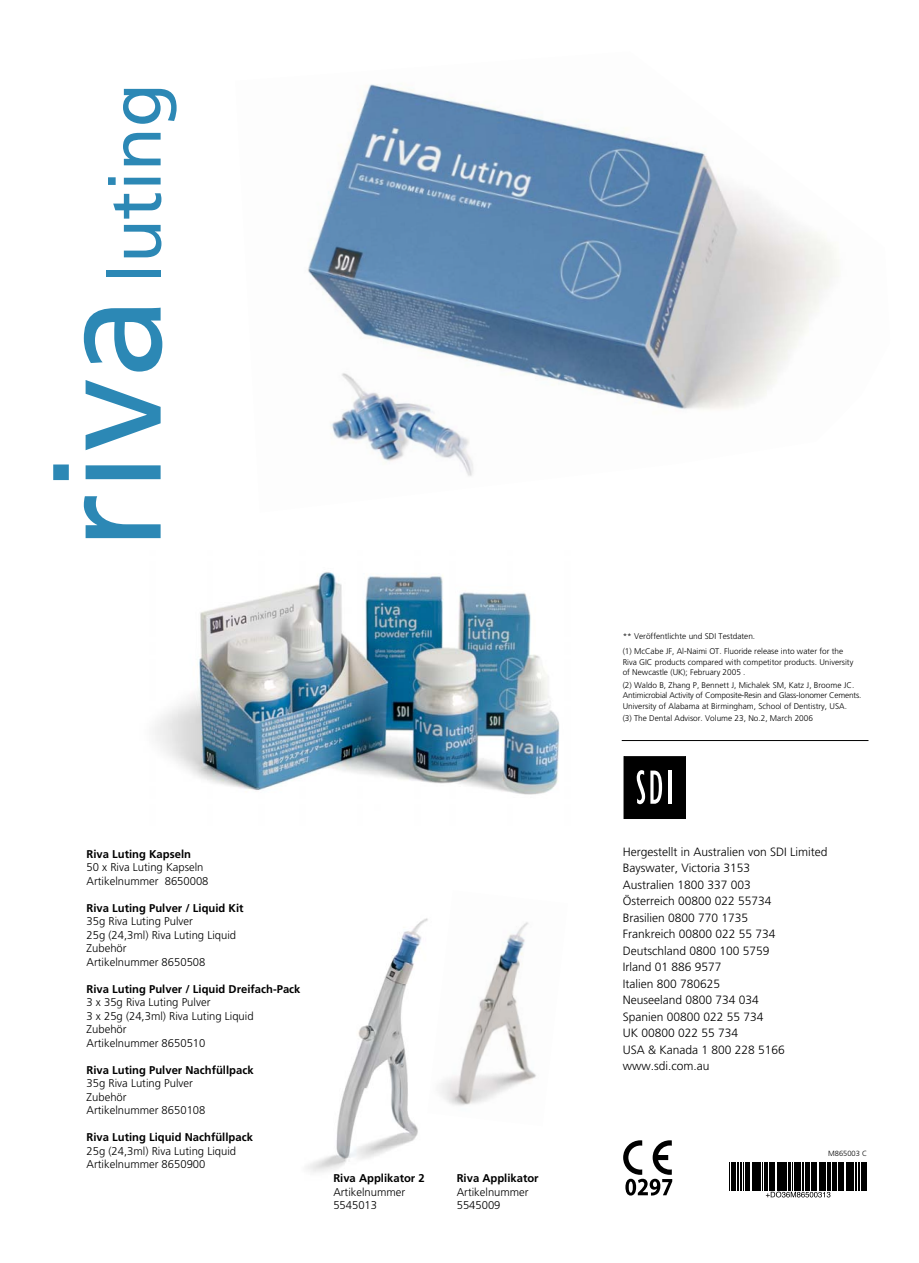
<style>
.page{position:relative;width:919px;height:1263px;background:#fff}
.page>*{position:absolute;margin:0;border:0;box-sizing:border-box;transform-origin:0 0}
.t1{font:72px "Frutiger";color:#2c88b5}
.t2{font:300 12px/16.5px "Frutiger";color:#000}
.t3{font:300 11.25px/13.5px "Frutiger";color:#000}
.t4{font:300 8.25px/10.5px "Frutiger";color:#000}
.t5{font:300 7.5px "Frutiger";color:#000}
.s1{font-size:147px}
.s2{font-weight:700}
</style>
<div class="page">
<img style="left:155px;top:572px;width:405px;height:223px">
<img style="left:308px;top:84px;width:529px;height:392px">
<img style="left:307px;top:918px;width:120px;height:254px">
<img style="left:427px;top:918px;width:109px;height:188px">
<hr style="left:621px;top:740px;width:247px;height:1px;background:#000">
<div style="left:624px;top:757px;width:61px;height:61px;background:#000"></div>
<div style="left:623px;top:756px;width:62px;height:63px;border:1px solid #000"></div>
<svg style="left:636px;top:770px;width:26px;height:35px"></svg>
<hr style="left:668px;top:770px;width:3px;height:34px;background:#fff">
<svg style="left:729px;top:1162px;width:138px;height:35px"></svg>
<svg style="left:623px;top:1140px;width:50px;height:56px"></svg>
<p class="t1" style="left:107px;top:550px;width:468px;rotate:-90deg"><span class="s1">riva</span> luting</p>
<p class="t3" style="left:87px;top:848px;width:123px"><span class="s2">Riva Luting Kapseln<br></span>50 x Riva Luting Kapseln<br>Artikelnummer 8650008</p>
<p class="t3" style="left:87px;top:902px;width:158px"><span class="s2">Riva Luting Pulver / Liquid Kit<br></span>35g Riva Luting Pulver<br>25g (24,3ml) Riva Luting Liquid<br>Zubehör<br>Artikelnummer 8650508</p>
<p class="t3" style="left:87px;top:983px;width:215px"><span class="s2">Riva Luting Pulver / Liquid Dreifach-Pack<br></span>3 x 35g Riva Luting Pulver<br>3 x 25g (24,3ml) Riva Luting Liquid<br>Zubehör<br>Artikelnummer 8650510</p>
<p class="t3" style="left:87px;top:1064px;width:168px"><span class="s2">Riva Luting Pulver Nachfüllpack<br></span>35g Riva Luting Pulver<br>Zubehör<br>Artikelnummer 8650108</p>
<p class="t3" style="left:87px;top:1131px;width:168px"><span class="s2">Riva Luting Liquid Nachfüllpack<br></span>25g (24,3ml) Riva Luting Liquid<br>Artikelnummer 8650900</p>
<p class="t3" style="left:333px;top:1172px;width:93px"><span class="s2">Riva Applikator 2<br></span>Artikelnummer<br>5545013</p>
<p class="t3" style="left:456px;top:1172px;width:83px"><span class="s2">Riva Applikator<br></span>Artikelnummer<br>5545009</p>
<p class="t4" style="left:622px;top:630px;width:222px;line-height:14.7px">** Veröffentlichte und SDI Testdaten.<br>(1) McCabe JF, Al-Naimi OT. Fluoride release into water for the</p>
<p class="t4" style="left:622px;top:657px;width:232px">Riva GIC products compared with competitor products. University of Newcastle (UK); February 2005 .</p>
<p class="t4" style="left:622px;top:680px;width:240px">(2) Waldo B, Zhang P, Bennett J, Michalek SM, Katz J, Broome JC.<br>Antimicrobial Activity of Composite-Resin and Glass-Ionomer Cements.<br>University of Alabama at Birmingham, School of Dentistry, USA.</p>
<p class="t4" style="left:622px;top:714px;width:192px">(3) The Dental Advisor. Volume 23, No.2, March 2006</p>
<p class="t2" style="left:622px;top:844px;width:206px">Hergestellt in Australien von SDI Limited<br>Bayswater, Victoria 3153<br>Australien 1800 337 003<br>Österreich 00800 022 55734<br>Brasilien 0800 770 1735<br>Frankreich 00800 022 55 734<br>Deutschland 0800 100 5759<br>Irland 01 886 9577<br>Italien 800 780625<br>Neuseeland 0800 734 034<br>Spanien 00800 022 55 734<br>UK 00800 022 55 734<br>USA &amp; Kanada 1 800 228 5166 www.sdi.com.au</p>
<p class="t5" style="left:828px;top:1150px;width:40px">M865003 C</p>
</div>
